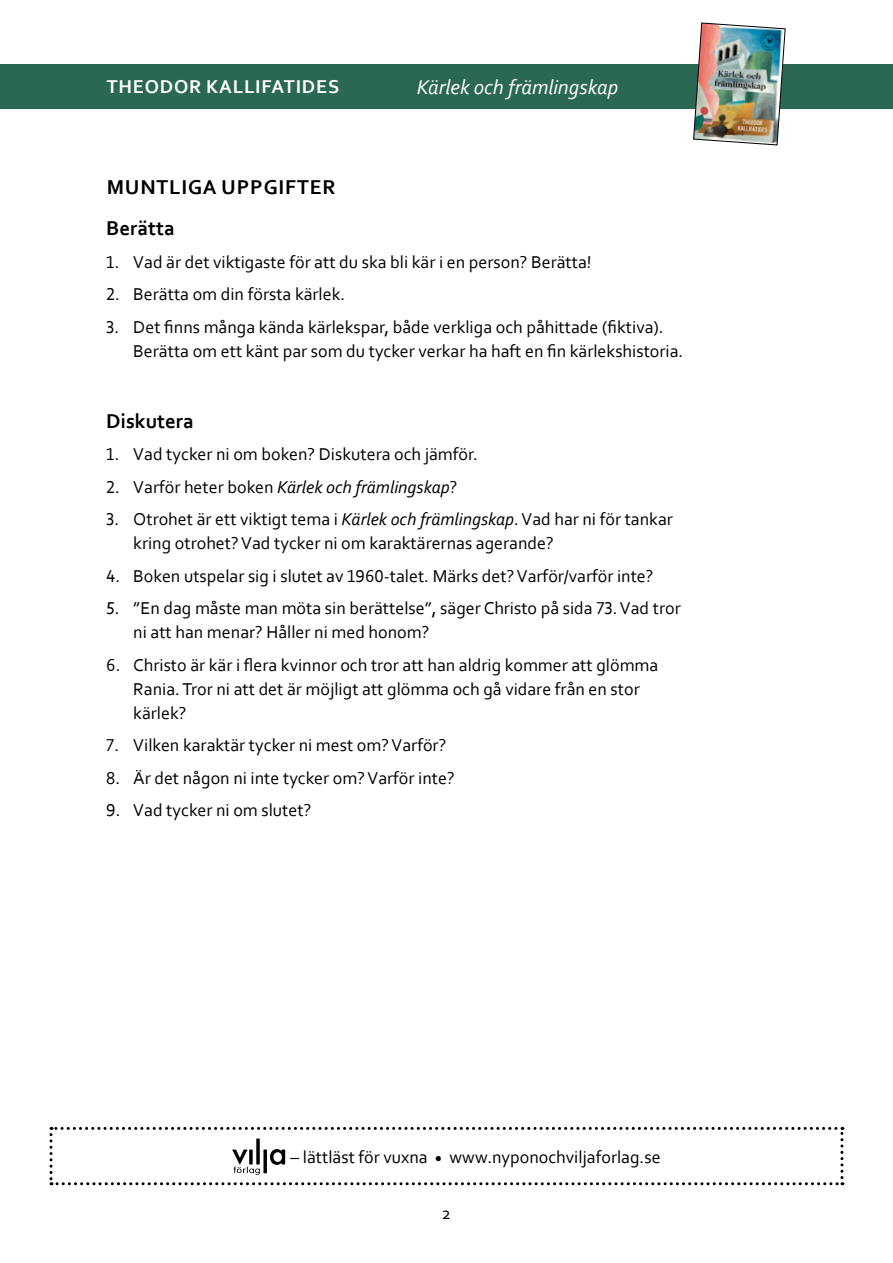
<style>
.page{position:relative;width:893px;height:1263px;background:#fff}
.page>*{position:absolute;margin:0;border:0;box-sizing:border-box;transform-origin:0 0}
.t1{font:700 21px/41px "Corbel";letter-spacing:.04em;color:#000}
.t2{font:italic 21px "Corbel";color:#fff}
.t3{font:700 21px "Corbel";color:#000}
.t4{font:700 19.5px "Corbel";letter-spacing:.04em;color:#fff}
.t5{font:18px/24px "Corbel";color:#000}
.t6{font:italic 18px "Corbel";color:#000}
.s1{font-style:normal}
.s2{font-style:italic}
</style>
<div class="page">
<div style="left:0;top:64px;width:893px;height:44px;background:#2a6853"></div>
<img style="left:693px;top:23px;width:92px;height:122px">
<svg style="left:50px;top:1127px;width:793px;height:58px"></svg>
<p class="t4" style="left:107px;top:75px;width:234px">THEODOR KALLIFATIDES</p>
<p class="t2" style="left:417px;top:74px;width:203px">Kärlek och främlingskap</p>
<p class="t1" style="left:106px;top:166px;width:231px">MUNTLIGA UPPGIFTER<br>Berätta</p>
<p class="t5" style="left:106px;top:249px;width:487px">1. Vad är det viktigaste för att du ska bli kär i en person? Berätta!</p>
<p class="t5" style="left:106px;top:282px;width:240px">2. Berätta om din första kärlek.</p>
<p class="t5" style="left:133px;top:314px;width:551px;text-indent:-27px">3. Det finns många kända kärlekspar, både verkliga och påhittade (fiktiva).<br>Berätta om ett känt par som du tycker verkar ha haft en fin kärlekshistoria.</p>
<p class="t3" style="left:106px;top:407px;width:89px">Diskutera</p>
<p class="t5" style="left:106px;top:442px;width:373px">1. Vad tycker ni om boken? Diskutera och jämför.</p>
<p class="t6" style="left:106px;top:475px;width:353px"><span class="s1">2. Varför heter boken</span> Kärlek och främlingskap<span class="s1">?</span></p>
<p class="t5" style="left:133px;top:507px;width:541px;text-indent:-27px">3. Otrohet är ett viktigt tema i <span class="s2">Kärlek och främlingskap</span>. Vad har ni för tankar kring otrohet? Vad tycker ni om karaktärernas agerande?</p>
<p class="t5" style="left:106px;top:563px;width:549px">4. Boken utspelar sig i slutet av 1960-talet. Märks det? Varför/varför inte?</p>
<p class="t5" style="left:133px;top:596px;width:549px;text-indent:-27px">5. ”En dag måste man möta sin berättelse”, säger Christo på sida 73. Vad tror ni att han menar? Håller ni med honom?</p>
<p class="t5" style="left:133px;top:652px;width:527px;text-indent:-27px">6. Christo är kär i flera kvinnor och tror att han aldrig kommer att glömma<br>Rania. Tror ni att det är möjligt att glömma och gå vidare från en stor kärlek?</p>
<p class="t5" style="left:106px;top:733px;width:342px">7. Vilken karaktär tycker ni mest om? Varför?</p>
<p class="t5" style="left:106px;top:765px;width:350px">8. Är det någon ni inte tycker om? Varför inte?</p>
<p class="t5" style="left:106px;top:798px;width:207px">9. Vad tycker ni om slutet?</p>
<p class="t5" style="left:291px;top:1144px;width:372px">– lättläst för vuxna <sub>•</sub> www.nyponochviljaforlag.se</p>
<p class="t5" style="left:442px;top:1200px;width:11px">2</p>
</div>
